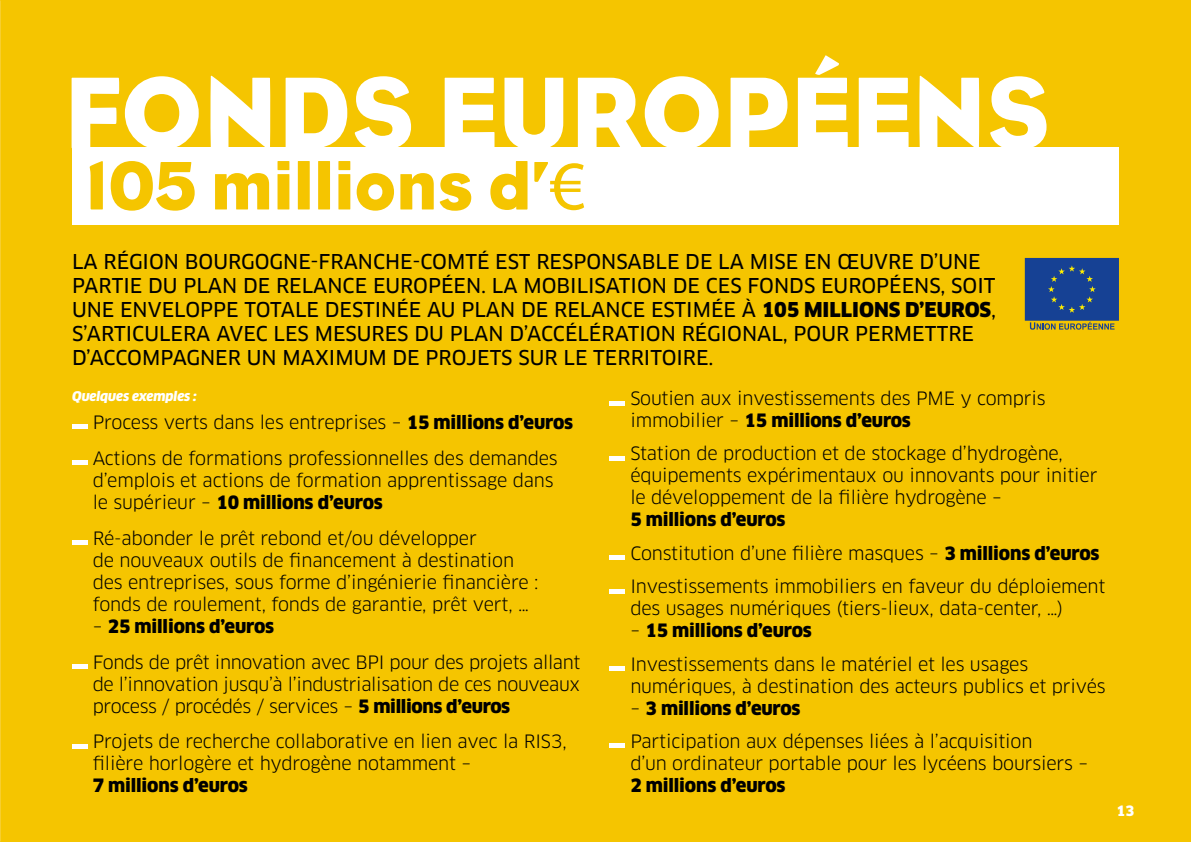
<style>
.page{position:relative;width:1191px;height:842px;background:#f5c500}
.page>*{position:absolute;margin:0;border:0;box-sizing:border-box;transform-origin:0 0}
.t1{font:104px "Eagle";color:#fff}
.t2{font:70px "Eagle";color:#f5c500}
.t3{font:20px/24px "Clan Pro News";color:#000}
.t4{font:18px/22px "Clan Pro";letter-spacing:-.01em;color:#000}
.t5{font:900 18px "Clan Pro";letter-spacing:-.01em;color:#000}
.t6{font:900 14px "Clan Pro";color:#fff}
.t7{font:italic 900 13px "Clan Pro";letter-spacing:-.01em;color:#fff}
.s1{font-family:"Myriad Pro"}
.s2{font-family:"Clan Pro";font-weight:900}
.s3{font-weight:900}
</style>
<div class="page">
<div style="left:72px;top:147px;width:1047px;height:78px;background:#fff"></div>
<img style="left:0;top:0;width:1px;height:842px">
<hr style="left:72px;top:425px;width:15px;height:4px;background:#fff">
<hr style="left:72px;top:461px;width:15px;height:4px;background:#fff">
<hr style="left:72px;top:541px;width:15px;height:4px;background:#fff">
<hr style="left:72px;top:664px;width:15px;height:4px;background:#fff">
<hr style="left:72px;top:744px;width:15px;height:4px;background:#fff">
<hr style="left:609px;top:401px;width:16px;height:4px;background:#fff">
<hr style="left:609px;top:456px;width:16px;height:4px;background:#fff">
<hr style="left:609px;top:556px;width:16px;height:4px;background:#fff">
<hr style="left:609px;top:589px;width:16px;height:4px;background:#fff">
<hr style="left:609px;top:666px;width:16px;height:4px;background:#fff">
<hr style="left:609px;top:744px;width:16px;height:4px;background:#fff">
<div style="left:1024px;top:258px;width:95px;height:63px;background:#164194"></div>
<svg style="left:1048px;top:265px;width:47px;height:48px"></svg>
<svg style="left:1030px;top:322px;width:84px;height:8px"></svg>
<h1 class="t1" style="left:64px;top:54px;width:987px">FONDS EUROPÉENS</h1>
<h2 class="t2" style="left:85px;top:146px;width:501px">105 millions d’<span class="s1">€</span></h2>
<p class="t3" style="left:72px;top:249px;width:925px">LA RÉGION BOURGOGNE-FRANCHE-COMTÉ EST RESPONSABLE DE LA MISE EN ŒUVRE D’UNE PARTIE DU PLAN DE RELANCE EUROPÉEN. LA MOBILISATION DE CES FONDS EUROPÉENS, SOIT UNE ENVELOPPE TOTALE DESTINÉE AU PLAN DE RELANCE ESTIMÉE À <span class="s2">105 MILLIONS D’EUROS</span>, S’ARTICULERA AVEC LES MESURES DU PLAN D’ACCÉLÉRATION RÉGIONAL, POUR PERMETTRE D’ACCOMPAGNER UN MAXIMUM DE PROJETS SUR LE TERRITOIRE.</p>
<p class="t7" style="left:72px;top:389px;width:126px">Quelques exemples :</p>
<p class="t4" style="left:93px;top:404px;width:482px;line-height:35.8px">Process verts dans les entreprises – <span class="s3">15 millions d’euros<br></span>Actions de formations professionnelles des demandes</p>
<p class="t4" style="left:93px;top:469px;width:462px">d’emplois et actions de formation apprentissage dans le supérieur – <span class="s3">10 millions d’euros</span></p>
<p class="t4" style="left:93px;top:527px;width:447px">Ré-abonder le prêt rebond et/ou développer<br>de nouveaux outils de financement à destination des entreprises, sous forme d’ingénierie financière : fonds de roulement, fonds de garantie, prêt vert, …</p>
<p class="t4" style="left:93px;top:608px;width:489px;line-height:36px">– <span class="s3">25 millions d’euros<br></span>Fonds de prêt innovation avec BPI pour des projets allant</p>
<p class="t4" style="left:93px;top:673px;width:489px">de l’innovation jusqu’à l’industrialisation de ces nouveaux process / procédés / services – <span class="s3">5 millions d’euros</span></p>
<p class="t4" style="left:93px;top:731px;width:475px">Projets de recherche collaborative en lien avec la RIS3, filière horlogère et hydrogène notamment –</p>
<p class="t5" style="left:93px;top:775px;width:157px">7 millions d’euros</p>
<p class="t4" style="left:630px;top:387px;width:417px">Soutien aux investissements des PME y compris immobilier – <span class="s3">15 millions d’euros</span></p>
<p class="t4" style="left:630px;top:443px;width:469px">Station de production et de stockage d’hydrogène, équipements expérimentaux ou innovants pour initier le développement de la filière hydrogène –</p>
<p class="t4" style="left:630px;top:503px;width:476px;line-height:33.4px"><span class="s3">5 millions d’euros<br></span>Constitution d’une filière masques – <span class="s3">3 millions d’euros<br></span>Investissements immobiliers en faveur du déploiement</p>
<p class="t4" style="left:630px;top:597px;width:434px">des usages numériques (tiers-lieux, data-center, …)</p>
<p class="t4" style="left:630px;top:614px;width:399px;line-height:33.4px">– <span class="s3">15 millions d’euros<br></span>Investissements dans le matériel et les usages</p>
<p class="t4" style="left:630px;top:675px;width:477px">numériques, à destination des acteurs publics et privés</p>
<p class="t4" style="left:630px;top:691px;width:403px;line-height:33.4px">– <span class="s3">3 millions d’euros<br></span>Participation aux dépenses liées à l’acquisition</p>
<p class="t4" style="left:630px;top:752px;width:459px">d’un ordinateur portable pour les lycéens boursiers –</p>
<p class="t5" style="left:630px;top:774px;width:157px">2 millions d’euros</p>
<p class="t6" style="left:1116px;top:803px;width:19px">13</p>
</div>
